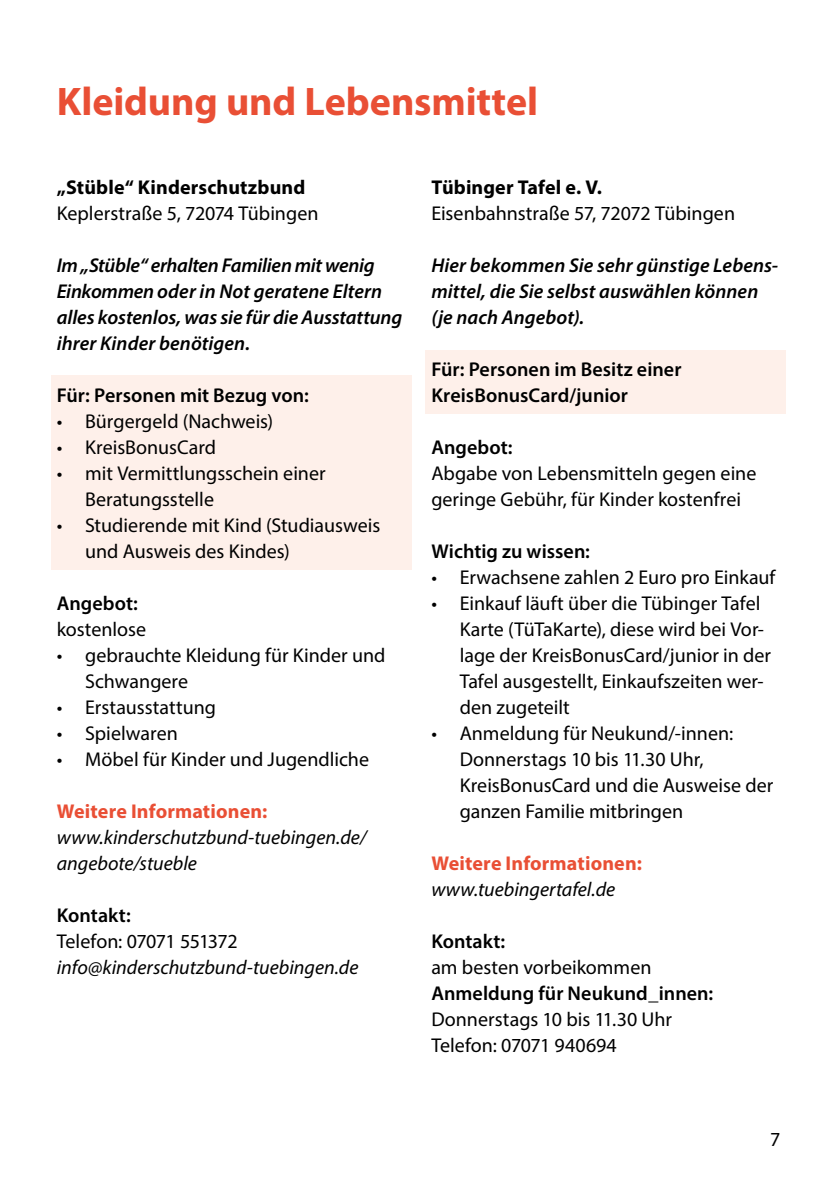
<style>
.page{position:relative;width:840px;height:1191px;background:#fff}
.page>*{position:absolute;margin:0;border:0;box-sizing:border-box;transform-origin:0 0}
.t1{font:700 40px "Myriad Pro";letter-spacing:-.005em;color:#e94f35}
.t2{font:20px/26px "Myriad Pro";color:#000}
.t3{font:italic 600 20px/26px "Myriad Pro";color:#000}
.t4{font:600 20px/26px "Myriad Pro";color:#000}
.t5{font:italic 20px/26px "Myriad Pro";color:#000}
.t6{font:700 20px "Myriad Pro";letter-spacing:.005em;color:#e94f35}
.t7{font:700 20px "Myriad Pro";letter-spacing:.005em;color:#000}
.t8{font:20px "Myriad Pro";letter-spacing:-.03em;color:#000}
</style>
<div class="page">
<div style="left:425px;top:350px;width:360px;height:64px;background:#fef0ea"></div>
<div style="left:51px;top:376px;width:360px;height:194px;background:#fef0ea"></div>
<h1 class="t1" style="left:57px;top:75px;width:483px">Kleidung und Lebensmittel</h1>
<p class="t7" style="left:57px;top:174px;width:250px">„Stüble“ Kinderschutzbund</p>
<p class="t2" style="left:57px;top:200px;width:263px">Keplerstraße 5, 72074 Tübingen</p>
<p class="t3" style="left:57px;top:251px;width:347px">Im „Stüble“ erhalten Familien mit wenig Einkommen oder in Not geratene Eltern alles kostenlos, was sie für die Ausstattung ihrer Kinder benötigen.</p>
<p class="t4" style="left:57px;top:381px;width:253px">Für: Personen mit Bezug von:</p>
<p class="t2" style="left:57px;top:408px;width:218px">• Bürgergeld (Nachweis)</p>
<p class="t2" style="left:57px;top:434px;width:161px">• KreisBonusCard</p>
<p class="t2" style="left:85px;top:460px;width:242px;text-indent:-28px">• mit Vermittlungsschein einer<br>Beratungsstelle</p>
<p class="t2" style="left:85px;top:512px;width:296px;text-indent:-28px">• Studierende mit Kind (Studiausweis und Ausweis des Kindes)</p>
<p class="t4" style="left:57px;top:589px;width:83px">Angebot:</p>
<p class="t2" style="left:57px;top:616px;width:91px">kostenlose</p>
<p class="t2" style="left:85px;top:642px;width:301px;text-indent:-28px">• gebrauchte Kleidung für Kinder und<br>Schwangere</p>
<p class="t2" style="left:57px;top:694px;width:161px">• Erstausstattung</p>
<p class="t2" style="left:57px;top:720px;width:122px">• Spielwaren</p>
<p class="t2" style="left:57px;top:746px;width:314px">• Möbel für Kinder und Jugendliche</p>
<p class="t6" style="left:57px;top:798px;width:212px">Weitere Informationen:</p>
<p class="t5" style="left:57px;top:824px;width:311px">www.kinderschutzbund-tuebingen.de/ angebote/stueble</p>
<p class="t4" style="left:57px;top:901px;width:75px">Kontakt:</p>
<p class="t8" style="left:57px;top:929px;width:182px">Telefon: 07071 551372</p>
<p class="t5" style="left:57px;top:954px;width:303px">info@kinderschutzbund-tuebingen.de</p>
<p class="t7" style="left:431px;top:174px;width:172px">Tübinger Tafel e. V.</p>
<p class="t2" style="left:431px;top:200px;width:305px">Eisenbahnstraße 57, 72072 Tübingen</p>
<p class="t3" style="left:431px;top:251px;width:348px">Hier bekommen Sie sehr günstige Lebens&shy;mittel, die Sie selbst auswählen können (je nach Angebot).</p>
<p class="t4" style="left:431px;top:355px;width:251px">Für: Personen im Besitz einer<br>KreisBonusCard/junior</p>
<p class="t4" style="left:431px;top:433px;width:83px">Angebot:</p>
<p class="t2" style="left:431px;top:460px;width:326px">Abgabe von Lebensmitteln gegen eine geringe Gebühr, für Kinder kostenfrei</p>
<p class="t4" style="left:431px;top:537px;width:160px">Wichtig zu wissen:</p>
<p class="t2" style="left:431px;top:564px;width:345px">• Erwachsene zahlen 2 Euro pro Einkauf</p>
<p class="t2" style="left:459px;top:590px;width:313px;text-indent:-28px">• Einkauf läuft über die Tübinger Tafel Karte (TüTaKarte), diese wird bei Vor&shy;lage der KreisBonusCard/junior in der Tafel ausgestellt, Einkaufszeiten wer&shy;den zugeteilt</p>
<p class="t2" style="left:459px;top:720px;width:315px;text-indent:-28px">• Anmeldung für Neukund/-innen:<br>Donnerstags 10 bis 11.30 Uhr,<br>KreisBonusCard und die Ausweise der ganzen Familie mitbringen</p>
<p class="t6" style="left:431px;top:850px;width:212px">Weitere Informationen:</p>
<p class="t5" style="left:431px;top:876px;width:185px">www.tuebingertafel.de</p>
<p class="t4" style="left:431px;top:927px;width:75px">Kontakt:</p>
<p class="t2" style="left:431px;top:954px;width:221px">am besten vorbeikommen</p>
<p class="t4" style="left:431px;top:979px;width:283px">Anmeldung für Neukund_innen:</p>
<p class="t2" style="left:431px;top:1006px;width:242px">Donnerstags 10 bis 11.30 Uhr<br>Telefon: 07071 940694</p>
<p class="t2" style="left:769px;top:1125px;width:12px">7</p>
</div>
